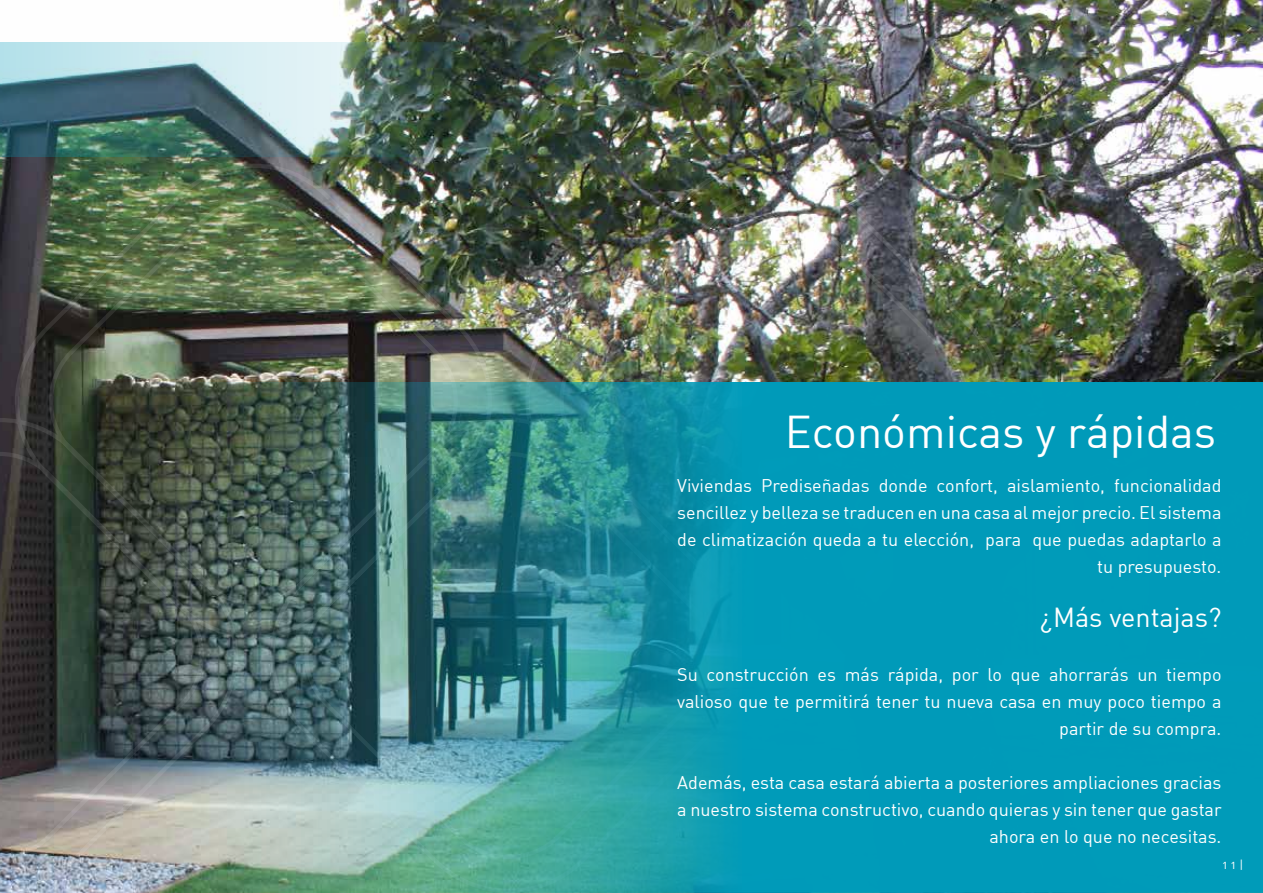
<style>
.page{position:relative;width:1263px;height:893px;background:#fff}
.page>*{position:absolute;margin:0;border:0;box-sizing:border-box;transform-origin:0 0}
.t1{font:45px "DIN Regular Alternate";color:#fff}
.t2{font:27px "DIN Regular Alternate";color:#fff}
.t3{font:18px/27px "DIN Regular Alternate";color:#fff;text-align:right}
.t4{font:12px "DIN Regular Alternate";color:#fff}
</style>
<div class="page">
<img style="left:0;top:1px;width:1263px;height:892px">
<img style="left:0;top:161px;width:1004px;height:732px">
<img style="left:0;top:42px;width:816px;height:115px">
<img style="left:0;top:382px;width:1263px;height:510px">
<h1 class="t1" style="left:785px;top:404px;width:433px">Económicas y rápidas</h1>
<p class="t3" style="left:677px;top:471px;width:546px">Viviendas Prediseñadas donde confort, aislamiento, funcionalidad sencillez y belleza se traducen en una casa al mejor precio. El sistema de climatización queda a tu elección, para que puedas adaptarlo a tu presupuesto.</p>
<h2 class="t2" style="left:1040px;top:600px;width:183px">¿Más ventajas?</h2>
<p class="t3" style="left:677px;top:660px;width:546px">Su construcción es más rápida, por lo que ahorrarás un tiempo valioso que te permitirá tener tu nueva casa en muy poco tiempo a partir de su compra.</p>
<p class="t3" style="left:677px;top:768px;width:546px">Además, esta casa estará abierta a posteriores ampliaciones gracias a nuestro sistema constructivo, cuando quieras y sin tener que gastar ahora en lo que no necesitas.</p>
<p class="t4" style="left:1223px;top:857px;width:22px">11|</p>
</div>
